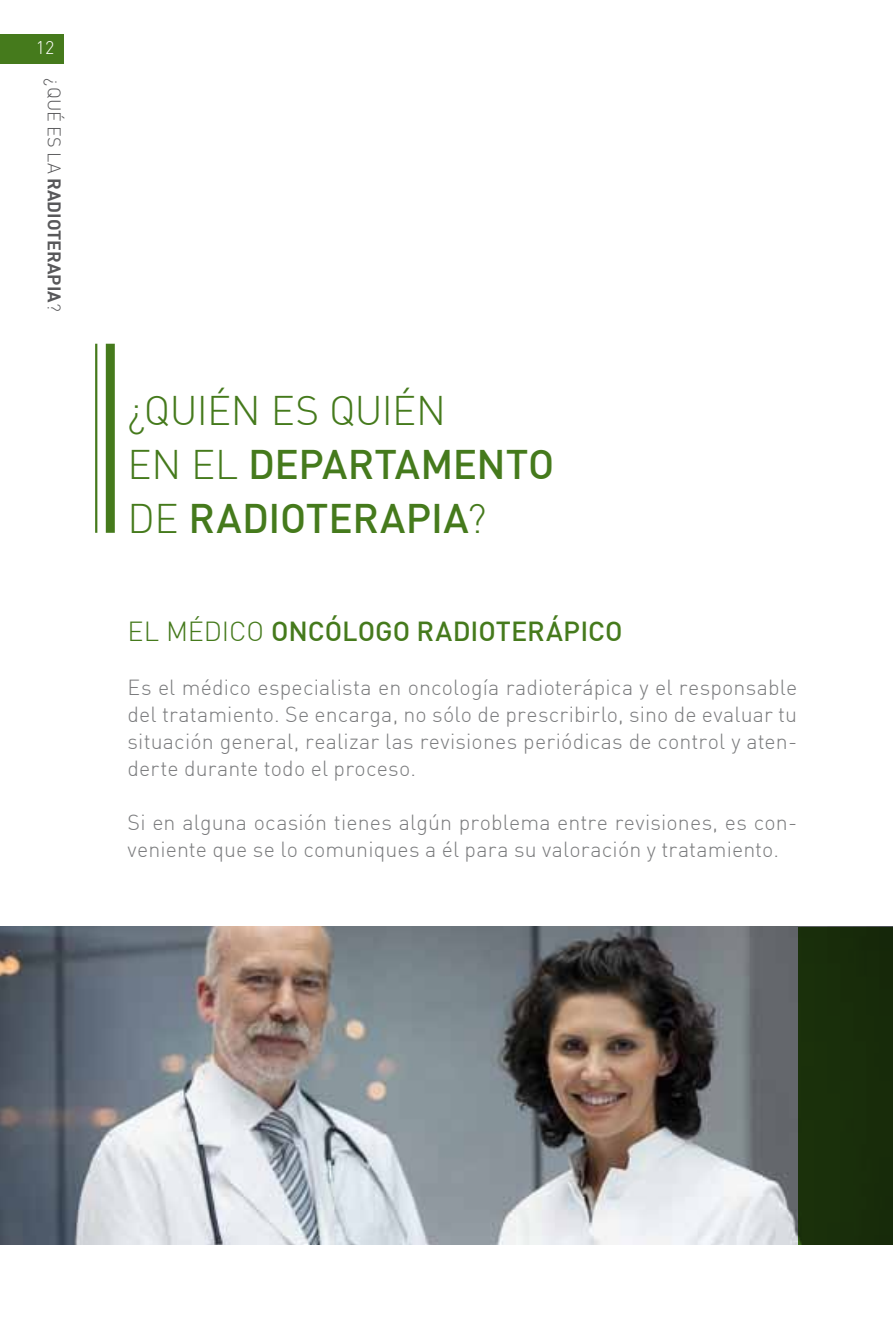
<style>
.page{position:relative;width:893px;height:1340px;background:#fff}
.page>*{position:absolute;margin:0;border:0;box-sizing:border-box;transform-origin:0 0}
._01_Tit_Capitulo{font:500 40.5px/54px "DIN";letter-spacing:-.005em;color:#457a1c}
._01_Tit_1_nivel{font:500 27px "DIN";color:#457a1c}
._01_Texto_general{font:300 21.38px/27px "DIN";letter-spacing:.005em;color:#7b7c7e;text-align:justify}
._02_ladillo{font:700 18px "DIN";color:#58585a}
.t1{font:300 18px "DIN";color:#fff}
.s1{font-weight:300}
</style>
<div class="page">
<img style="left:0;top:926px;width:798px;height:318px">
<div style="left:798px;top:926px;width:95px;height:318px;background:#192e0b"></div>
<div style="left:0;top:34px;width:63px;height:30px;background:#457a1c"></div>
<hr style="left:95px;top:344px;width:2px;height:189px;background:#457a1c">
<div style="left:106px;top:344px;width:9px;height:189px;background:#457a1c"></div>
<p class="t1" style="left:36px;top:36px;width:20px">12</p>
<p class="_02_ladillo" style="left:66px;top:78px;width:235px;rotate:90deg"><span class="s1">¿QUÉ ES LA</span> RADIOTERAPIA<span class="s1">?</span></p>
<p class="_01_Tit_Capitulo" style="left:128px;top:382px;width:428px"><span class="s1">¿QUIÉN ES QUIÉN<br>EN EL</span> DEPARTAMENTO<br><span class="s1">DE</span> RADIOTERAPIA<span class="s1">?</span></p>
<p class="_01_Tit_1_nivel" style="left:128px;top:614px;width:497px"><span class="s1">EL MÉDICO</span> ONCÓLOGO RADIOTERÁPICO</p>
<p class="_01_Texto_general" style="left:128px;top:673px;width:671px">Es el médico especialista en oncología radioterápica y el responsable del tratamiento. Se encarga, no sólo de prescribirlo, sino de evaluar tu situación general, realizar las revisiones periódicas de control y aten&shy;derte durante todo el proceso.</p>
<p class="_01_Texto_general" style="left:128px;top:808px;width:671px">Si en alguna ocasión tienes algún problema entre revisiones, es con&shy;veniente que se lo comuniques a él para su valoración y tratamiento.</p>
</div>
